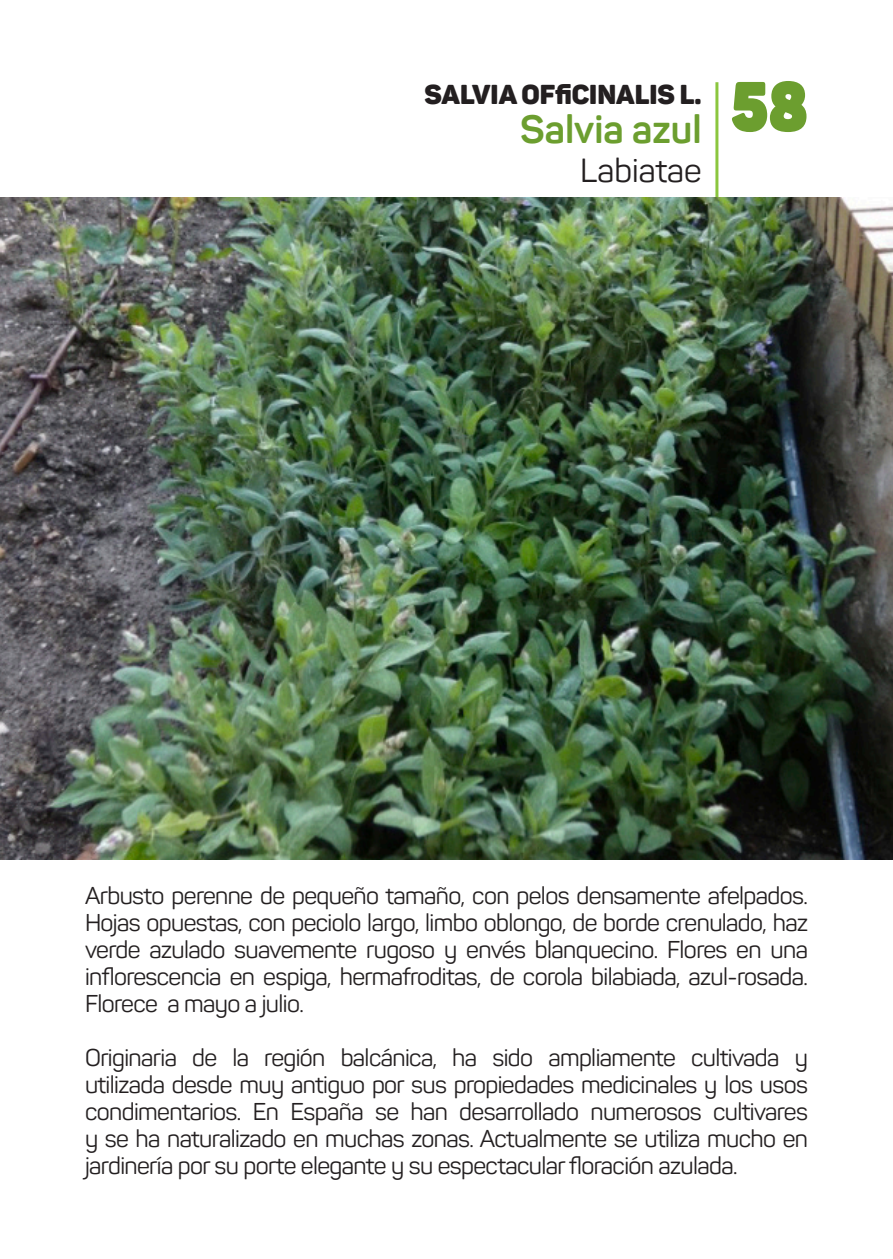
<style>
.page{position:relative;width:893px;height:1259px;background:#fff}
.page>*{position:absolute;margin:0;border:0;box-sizing:border-box;transform-origin:0 0}
.t1{font:800 69px "Panton";color:#6c9e2f;scale:.87 1}
.t2{font:700 39px "Panton";color:#6c9e2f}
.t3{font:33px "Panton";color:#231f20}
.t4{font:27px "Panton Black Caps";color:#231f20}
.Normal_text{font:24px/27px "Panton";letter-spacing:-.025em;color:#231f20;text-align:justify}
</style>
<div class="page">
<hr style="left:715px;top:82px;width:3px;height:116px;background:#8bc63e">
<img style="left:0;top:198px;width:893px;height:661px">
<p class="t4" style="left:424px;top:77px;width:279px">SALVIA OFFICINALIS L.</p>
<p class="t2" style="left:520px;top:105px;width:183px">Salvia azul</p>
<p class="t3" style="left:580px;top:150px;width:123px">Labiatae</p>
<p class="t1" style="left:731px;top:61px;width:90px">58</p>
<p class="Normal_text" style="left:85px;top:882px;width:724px">Arbusto perenne de pequeño tamaño, con pelos densamente afelpados.<br>Hojas opuestas, con peciolo largo, limbo oblongo, de borde crenulado, haz verde azulado suavemente rugoso y envés blanquecino. Flores en una inflorescencia en espiga, hermafroditas, de corola bilabiada, azul-rosada.<br>Florece a mayo a julio.</p>
<p class="Normal_text" style="left:85px;top:1044px;width:724px">Originaria de la región balcánica, ha sido ampliamente cultivada y utilizada desde muy antiguo por sus propiedades medicinales y los usos condimentarios. En España se han desarrollado numerosos cultivares y se ha naturalizado en muchas zonas. Actualmente se utiliza mucho en jardinería por su porte elegante y su espectacular floración azulada.</p>
</div>
